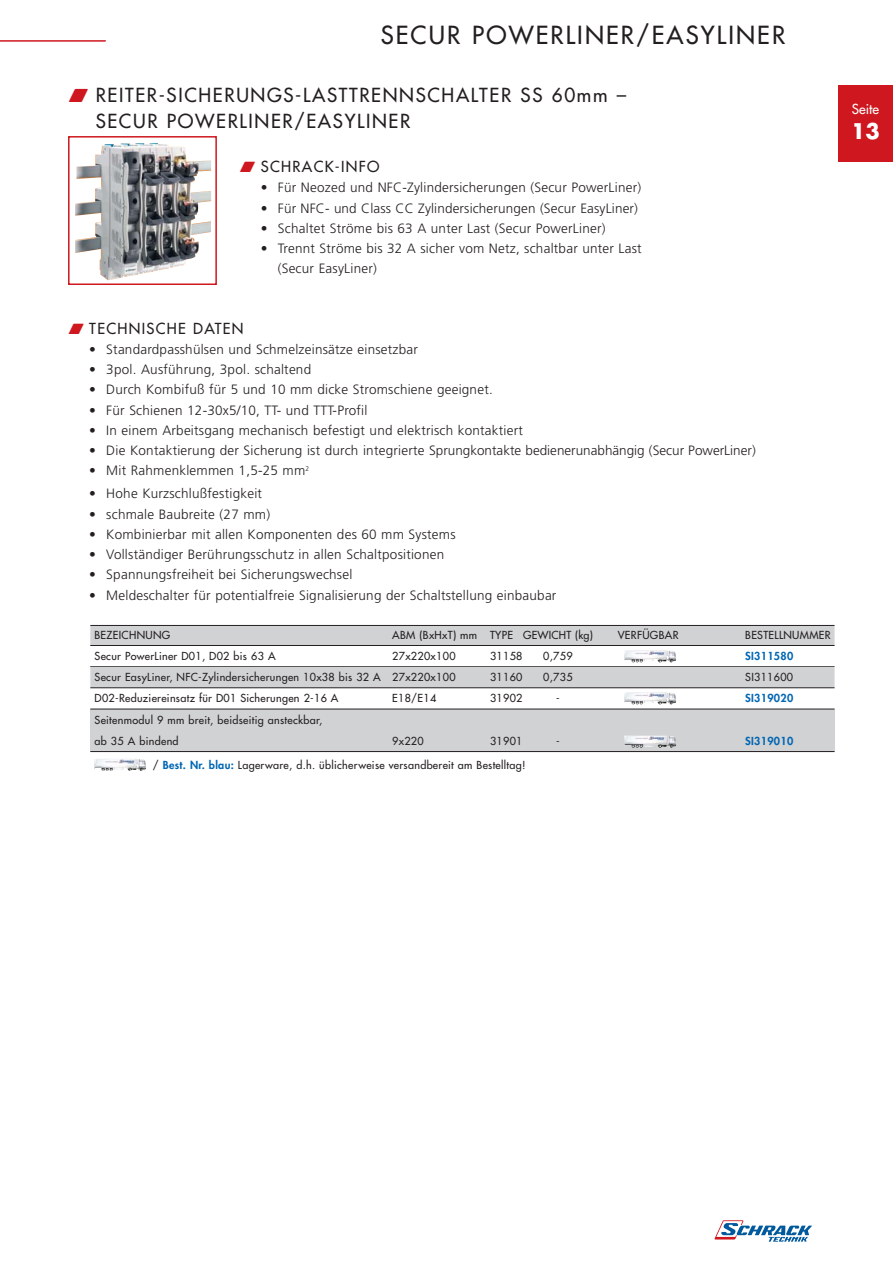
<style>
.page{position:relative;width:893px;height:1263px;background:#fff}
.page>*{position:absolute;margin:0;border:0;box-sizing:border-box;transform-origin:0 0}
.t1{font:24.3px "Futura";letter-spacing:.085em;color:#231f20}
.t2{font:700 21px "Futura";color:#fff}
.t3{font:18.9px/25.8px "Futura";letter-spacing:.085em;color:#231f20}
.t4{font:14.85px "Futura";letter-spacing:.085em;color:#231f20}
.t5{font:300 13.5px/20.2px "Frutiger";letter-spacing:.015em;color:#231f20}
.t6{font:13.5px "Futura";color:#fff}
.t7{font:10.8px/21.3px "Futura";letter-spacing:.03em;color:#231f20}
.t8{font:800 10.8px "Futura";letter-spacing:.03em;color:#0066b3}
.s1{font-family:"Zipf Rautbits";color:#ce171e}
.s2{font-weight:800;color:#0066b3}
</style>
<div class="page">
<div style="left:90px;top:709px;width:744px;height:42px;background:#d1d2d4"></div>
<svg style="left:714px;top:1220px;width:98px;height:22px"></svg>
<div style="left:838px;top:85px;width:54px;height:77px;background:#ce171e"></div>
<svg style="left:0;top:40px;width:106px;height:2px"></svg>
<div style="left:90px;top:626px;width:744px;height:20px;background:#d1d2d4"></div>
<hr style="left:90px;top:625px;width:744px;height:1px;background:#231f20">
<hr style="left:90px;top:645px;width:744px;height:1px;background:#231f20">
<hr style="left:90px;top:666px;width:744px;height:1px;background:#231f20">
<div style="left:90px;top:667px;width:744px;height:21px;background:#d1d2d4"></div>
<hr style="left:90px;top:688px;width:744px;height:1px;background:#231f20">
<hr style="left:90px;top:709px;width:744px;height:1px;background:#231f20">
<hr style="left:90px;top:751px;width:744px;height:1px;background:#231f20">
<img style="left:75px;top:143px;width:136px;height:137px">
<div style="left:68px;top:136px;width:149px;height:149px;border:2px solid #ce171e"></div>
<img style="left:624px;top:650px;width:52px;height:12px">
<img style="left:624px;top:736px;width:52px;height:12px">
<img style="left:624px;top:692px;width:52px;height:12px">
<img style="left:94px;top:759px;width:52px;height:12px">
<h1 class="t1" style="left:381px;top:23px;width:406px">SECUR POWERLINER/EASYLINER</h1>
<h3 class="t3" style="left:96px;top:84px;width:532px;text-indent:-28px"><span class="s1">W</span> REITER-SICHERUNGS-LASTTRENNSCHALTER SS 60mm –<br>SECUR POWERLINER/EASYLINER</h3>
<p class="t4" style="left:240px;top:159px;width:141px"><span class="s1">W</span> SCHRACK-INFO</p>
<p class="t5" style="left:261px;top:179px;width:382px">• Für Neozed und NFC-Zylindersicherungen (Secur PowerLiner)</p>
<p class="t5" style="left:261px;top:199px;width:379px">• Für NFC- und Class CC Zylindersicherungen (Secur EasyLiner)</p>
<p class="t5" style="left:261px;top:219px;width:346px">• Schaltet Ströme bis 63 A unter Last (Secur PowerLiner)</p>
<p class="t5" style="left:278px;top:239px;width:365px;text-indent:-17px">• Trennt Ströme bis 32 A sicher vom Netz, schaltbar unter Last (Secur EasyLiner)</p>
<p class="t4" style="left:68px;top:321px;width:177px"><span class="s1">W</span> TECHNISCHE DATEN</p>
<p class="t5" style="left:89px;top:340px;width:330px">• Standardpasshülsen und Schmelzeinsätze einsetzbar</p>
<p class="t5" style="left:89px;top:360px;width:223px">• 3pol. Ausführung, 3pol. schaltend</p>
<p class="t5" style="left:89px;top:381px;width:405px">• Durch Kombifuß für 5 und 10 mm dicke Stromschiene geeignet.</p>
<p class="t5" style="left:89px;top:401px;width:280px">• Für Schienen 12-30x5/10, TT- und TTT-Profil</p>
<p class="t5" style="left:89px;top:421px;width:435px">• In einem Arbeitsgang mechanisch befestigt und elektrisch kontaktiert</p>
<p class="t5" style="left:89px;top:441px;width:668px">• Die Kontaktierung der Sicherung ist durch integrierte Sprungkontakte bedienerunabhängig (Secur PowerLiner)</p>
<p class="t5" style="left:89px;top:462px;width:221px">• Mit Rahmenklemmen 1,5-25 mm<sup>2</sup></p>
<p class="t5" style="left:89px;top:485px;width:174px">• Hohe Kurzschlußfestigkeit</p>
<p class="t5" style="left:89px;top:505px;width:182px">• schmale Baubreite (27 mm)</p>
<p class="t5" style="left:89px;top:525px;width:368px">• Kombinierbar mit allen Komponenten des 60 mm Systems</p>
<p class="t5" style="left:89px;top:545px;width:356px">• Vollständiger Berührungsschutz in allen Schaltposi tionen</p>
<p class="t5" style="left:89px;top:566px;width:265px">• Spannungsfreiheit bei Sicherungswechsel</p>
<p class="t5" style="left:89px;top:586px;width:469px">• Meldeschalter für potentialfreie Signalisierung der Schaltstellung einbaubar</p>
<p class="t7" style="left:95px;top:625px;width:77px">BEZEICHNUNG</p>
<p class="t7" style="left:392px;top:625px;width:202px">ABM (BxHxT) mm TYPE GEWICHT (kg)</p>
<p class="t7" style="left:618px;top:625px;width:62px">VERFÜGBAR</p>
<p class="t7" style="left:745px;top:625px;width:87px">BESTELLNUMMER</p>
<p class="t7" style="left:95px;top:646px;width:183px">Secur PowerLiner D01, D02 bis 63 A</p>
<p class="t7" style="left:392px;top:646px;width:65px">27x220x100</p>
<p class="t7" style="left:490px;top:646px;width:34px">31158</p>
<p class="t7" style="left:543px;top:646px;width:31px">0,759</p>
<p class="t8" style="left:745px;top:651px;width:50px">SI311580</p>
<p class="t7" style="left:95px;top:667px;width:362px">Secur EasyLiner, NFC-Zylindersicherungen 10x38 bis 32 A 27x220x100</p>
<p class="t7" style="left:490px;top:667px;width:34px">31160</p>
<p class="t7" style="left:543px;top:667px;width:31px">0,735</p>
<p class="t7" style="left:745px;top:667px;width:49px">SI311600</p>
<p class="t7" style="left:95px;top:689px;width:245px">D02-Reduziereinsatz für D01 Sicherungen 2-16 A</p>
<p class="t7" style="left:392px;top:689px;width:46px">E18/E14</p>
<p class="t7" style="left:490px;top:689px;width:34px">31902</p>
<p class="t7" style="left:556px;top:689px;width:5px">-</p>
<p class="t8" style="left:745px;top:693px;width:50px">SI319020</p>
<p class="t7" style="left:95px;top:710px;width:229px">Seitenmodul 9 mm breit, beidseitig ansteckbar, ab 35 A bindend</p>
<p class="t7" style="left:392px;top:731px;width:33px">9x220</p>
<p class="t7" style="left:490px;top:731px;width:34px">31901</p>
<p class="t7" style="left:556px;top:731px;width:5px">-</p>
<p class="t8" style="left:745px;top:736px;width:50px">SI319010</p>
<p class="t7" style="left:153px;top:755px;width:374px">/ <span class="s2">Best. Nr. blau:</span> Lagerware, d.h. üblicherweise versandbereit am Bestelltag!</p>
<p class="t6" style="left:852px;top:103px;width:29px">Seite</p>
<h2 class="t2" style="left:851px;top:121px;width:30px">13</h2>
</div>
